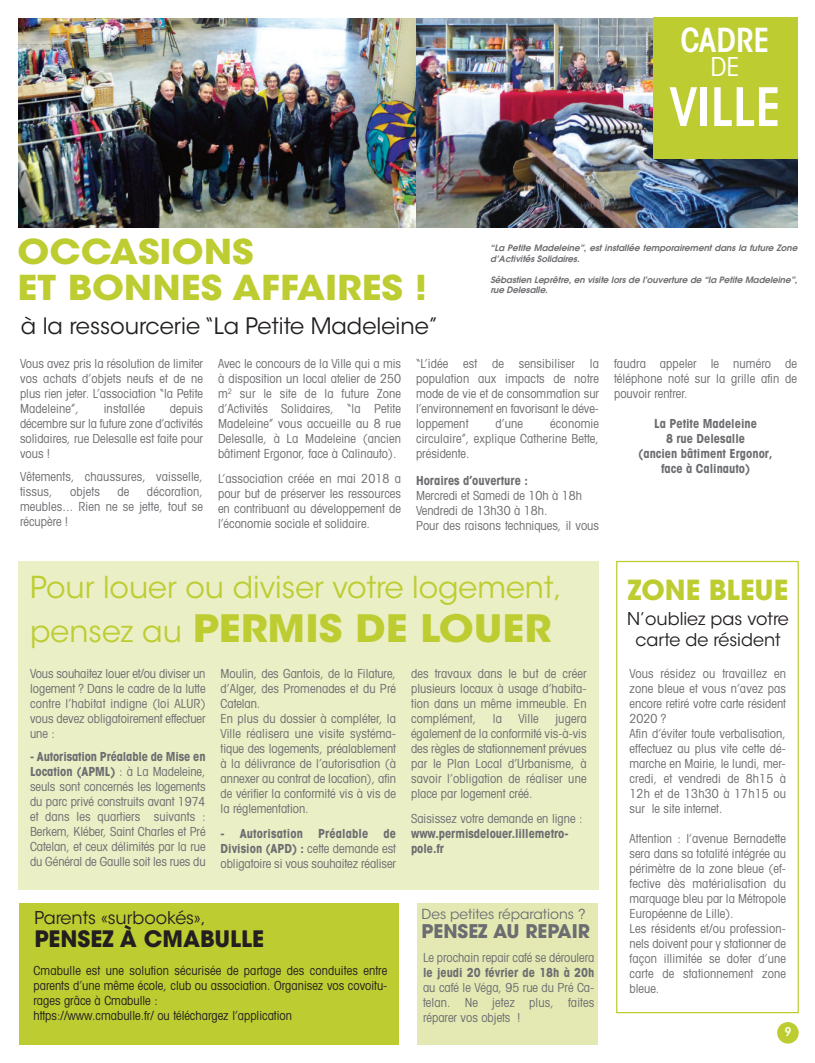
<style>
.page{position:relative;width:815px;height:1063px;background:#fff}
.page>*{position:absolute;margin:0;border:0;box-sizing:border-box;transform-origin:0 0}
.t1{font:600 condensed 52.38px "ITC Avant Garde Std";color:#fff}
.t2{font:700 37.5px "ITC Avant Garde Std";color:#bdcd31;scale:1.1 1}
.t3{font:700 34.12px/35.9px "ITC Avant Garde Std";color:#bdcd31;scale:1.1 1}
.t4{font:600 condensed 32.75px "ITC Avant Garde Std";color:#fff}
.t5{font:30px "ITC Avant Garde Std";color:#bdcd31}
.t6{font:700 27.5px "ITC Avant Garde Std";color:#bdcd31}
.t7{font:condensed 26.25px "Avant Garde LT";color:#fff}
.t8{font:22.5px "ITC Avant Garde Std";color:#231f20}
.t9{font:700 22.5px "ITC Avant Garde Std";color:#231f20}
.t10{font:700 18.75px "Avant Garde";color:#6c6d70}
.t11{font:17.5px/21px "ITC Avant Garde Std";color:#231f20;text-align:center}
.t12{font:13.75px "ITC Avant Garde Std";color:#6c6d70}
.t13{font:condensed 12.5px/15px "Avant Garde LT";color:#6c6d70;text-align:justify}
.t14{font:condensed 12.5px/15px "Avant Garde LT";color:#231f20}
.t15{font:700 condensed 12.5px/15px "Avant Garde LT";color:#6c6d70;text-align:center}
.t16{font:600 condensed 12px "ITC Avant Garde Std";color:#fff}
.t17{font:italic 600 8.75px/10.5px "Avant Garde LT";color:#6c6d70}
.s1{font-weight:400;font-size:30px}
.s2{font-weight:700}
</style>
<div class="page">
<div style="left:417px;top:903px;width:181px;height:142px;background:#e4e9b4"></div>
<div style="left:19px;top:903px;width:380px;height:142px;background:#bdcd31"></div>
<div style="left:19px;top:562px;width:580px;height:328px;background:#eaefc6"></div>
<img style="left:416px;top:18px;width:381px;height:209px">
<img style="left:19px;top:18px;width:397px;height:209px">
<div style="left:616px;top:561px;width:183px;height:452px;border:1px solid #bdcd31"></div>
<div style="left:777px;top:1022px;width:22px;height:22px;background:#bdcd31;border-radius:50%"></div>
<div style="left:653px;top:17px;width:145px;height:141px;background:#bdcd31"></div>
<h3 class="t3" style="left:18px;top:237px;width:374px">OCCASIONS<br>ET BONNES AFFAIRES !</h3>
<h3 class="t8" style="left:21px;top:317px;width:419px">à la ressourcerie “La Petite Madeleine”</h3>
<h3 class="t4" style="left:681px;top:27px;width:91px">CADRE</h3>
<h3 class="t7" style="left:711px;top:57px;width:31px">DE</h3>
<h1 class="t1" style="left:669px;top:87px;width:113px">VILLE</h1>
<p class="t17" style="left:490px;top:244px;width:309px">“La Petite Madeleine”, est installée temporairement dans la future Zone d’Activités Solidaires.</p>
<p class="t17" style="left:490px;top:275px;width:309px">Sébastien Leprêtre, en visite lors de l’ouverture de “la Petite Madeleine”, rue Delesalle.</p>
<p class="t13" style="left:20px;top:357px;width:185px">Vous avez pris la résolution de limiter vos achats d’objets neufs et de ne plus rien jeter. L’association “la Petite Madeleine”,</p>
<p class="t13" style="left:104px;top:402px;width:43px">installée</p>
<p class="t13" style="left:20px;top:402px;width:185px;text-indent:150px">depuis décembre sur la future zone d’activités solidaires, rue Delesalle est faite pour vous !</p>
<p class="t13" style="left:20px;top:471px;width:185px">Vêtements, chaussures, vaisselle, tissus,</p>
<p class="t13" style="left:20px;top:486px;width:185px;text-indent:127px">décoration, meubles... Rien ne se jette, tout se récupère !</p>
<p class="t13" style="left:70px;top:486px;width:31px">objets</p>
<p class="t13" style="left:118px;top:486px;width:13px">de</p>
<p class="t13" style="left:218px;top:357px;width:185px">Avec le concours de la Ville qui a mis à disposition un local atelier de 250 m<sup>2</sup> sur le site de la future Zone d’Activités Solidaires, “la Petite Madeleine” vous accueille au 8 rue Delesalle, à La Madeleine (ancien bâtiment Ergonor, face à Calinauto).</p>
<p class="t13" style="left:218px;top:472px;width:185px">L’association créée en mai 2018 a pour but de préserver les ressources en contribuant au développement de l’économie sociale et solidaire.</p>
<p class="t13" style="left:416px;top:357px;width:185px">“L’idée est de sensibiliser la population aux impacts de notre mode de vie et de consommation sur l’environnement en favorisant le déve&shy;loppement</p>
<p class="t13" style="left:416px;top:417px;width:185px;text-indent:134px">économie circulaire”, explique Catherine Bette, présidente.</p>
<p class="t15" style="left:416px;top:474px;width:113px">Horaires d’ouverture :</p>
<p class="t13" style="left:416px;top:489px;width:185px;text-align:left">Mercredi et Samedi de 10h à 18h<br>Vendredi de 13h30 à 18h.<br>Pour des raisons techniques, il vous</p>
<p class="t13" style="left:496px;top:417px;width:29px">d’une</p>
<p class="t13" style="left:614px;top:357px;width:185px">faudra appeler le numéro de téléphone noté sur la grille afin de pouvoir rentrer.</p>
<p class="t15" style="left:639px;top:417px;width:136px">La Petite Madeleine<br>8 rue Delesalle<br>(ancien bâtiment Ergonor, face à Calinauto)</p>
<h3 class="t5" style="left:30px;top:576px;width:534px">Pour louer ou diviser votre logement,</h3>
<h2 class="t2" style="left:30px;top:614px;width:475px"><span class="s1">pensez au</span> PERMIS DE LOUER</h2>
<p class="t13" style="left:30px;top:668px;width:177px">Vous souhaitez louer et/ou diviser un logement ? Dans le cadre de la lutte contre l’habitat indigne (loi ALUR) vous devez obligatoirement effectuer une :</p>
<p class="t13" style="left:30px;top:750px;width:177px"><span class="s2">- Autorisation Préalable de Mise en Location (APML)</span> : à La Madeleine, seuls sont concernés les logements du parc privé construits avant 1974 et dans les quartiers suivants :<br>Berkem, Kléber, Saint Charles et Pré Catelan, et ceux délimités par la rue du Général de Gaulle soit les rues du</p>
<p class="t13" style="left:221px;top:668px;width:177px;text-align:left">Moulin, des Gantois, de la Filature, d’Alger, des Promenades et du Pré<br>Catelan.<br>En plus du dossier à compléter, la<br>Ville réalisera une visite systéma&shy;tique des logements, préalablement à la délivrance de l’autorisation (à annexer au contrat de location), afin de vérifier la conformité vis à vis de la réglementation.</p>
<p class="t13" style="left:221px;top:828px;width:177px"><span class="s2">- Autorisation Préalable de Division (APD) :</span> cette demande est obligatoire si vous souhaitez réaliser</p>
<h3 class="t11" style="left:34px;top:909px;width:173px">Parents «surbookés»,</h3>
<h3 class="t9" style="left:34px;top:930px;width:231px">PENSEZ À CMABULLE</h3>
<p class="t14" style="left:34px;top:964px;width:355px">Cmabulle est une solution sécurisée de partage des conduites entre parents d’une même école, club ou association. Organisez vos covoitu&shy;rages grâce à Cmabulle :<br>https://www.cmabulle.fr/ ou téléchargez l’application</p>
<p class="t13" style="left:411px;top:668px;width:177px">des travaux dans le but de créer plusieurs locaux à usage d’habita&shy;tion dans un même immeuble. En complément,</p>
<p class="t13" style="left:493px;top:713px;width:11px">la</p>
<p class="t13" style="left:518px;top:713px;width:22px">Ville</p>
<p class="t13" style="left:411px;top:713px;width:177px;text-indent:144px">jugera également de la conformité vis-à-vis des règles de stationnement prévues par le Plan Local d’Urbanisme, à savoir l’obligation de réaliser une place par logement créé.</p>
<p class="t13" style="left:411px;top:813px;width:173px">Saisissez votre demande en ligne :</p>
<p class="t15" style="left:411px;top:827px;width:159px;text-align:left">www.permisdelouer.lillemetro&shy;pole.fr</p>
<p class="t12" style="left:422px;top:909px;width:166px">Des petites réparations ?</p>
<h3 class="t10" style="left:422px;top:924px;width:170px">PENSEZ AU REPAIR</h3>
<p class="t13" style="left:423px;top:951px;width:173px">Le prochain repair café se déroulera</p>
<p class="t15" style="left:423px;top:966px;width:173px">le jeudi 20 février de 18h à 20h</p>
<p class="t13" style="left:423px;top:981px;width:173px">au café le Véga, 95 rue du Pré Ca&shy;telan. Ne jetez plus, faites réparer vos objets !</p>
<h3 class="t6" style="left:628px;top:580px;width:162px">ZONE BLEUE</h3>
<h3 class="t11" style="left:627px;top:610px;width:163px">N’oubliez pas votre carte de résident</h3>
<p class="t13" style="left:630px;top:667px;width:158px;text-align:left">Vous résidez ou travaillez en zone bleue et vous n’avez pas encore retiré votre carte résident<br>2020 ?<br>Afin d’éviter toute verbalisation, effectuez au plus vite cette dé&shy;marche en Mairie, le lundi, mer&shy;credi, et vendredi de 8h15 à<br>12h et de 13h30 à 17h15 ou sur le site internet.</p>
<p class="t13" style="left:630px;top:832px;width:158px;text-align:left">Attention : l’avenue Bernadette sera dans sa totalité intégrée au périmètre de la zone bleue (ef&shy;fective dès matérialisation du marquage bleu par la Métropole<br>Européenne de Lille).<br>Les résidents et/ou profession&shy;nels doivent pour y stationner de façon illimitée se doter d’une carte de stationnement zone bleue.</p>
<p class="t16" style="left:785px;top:1027px;width:8px">9</p>
</div>
